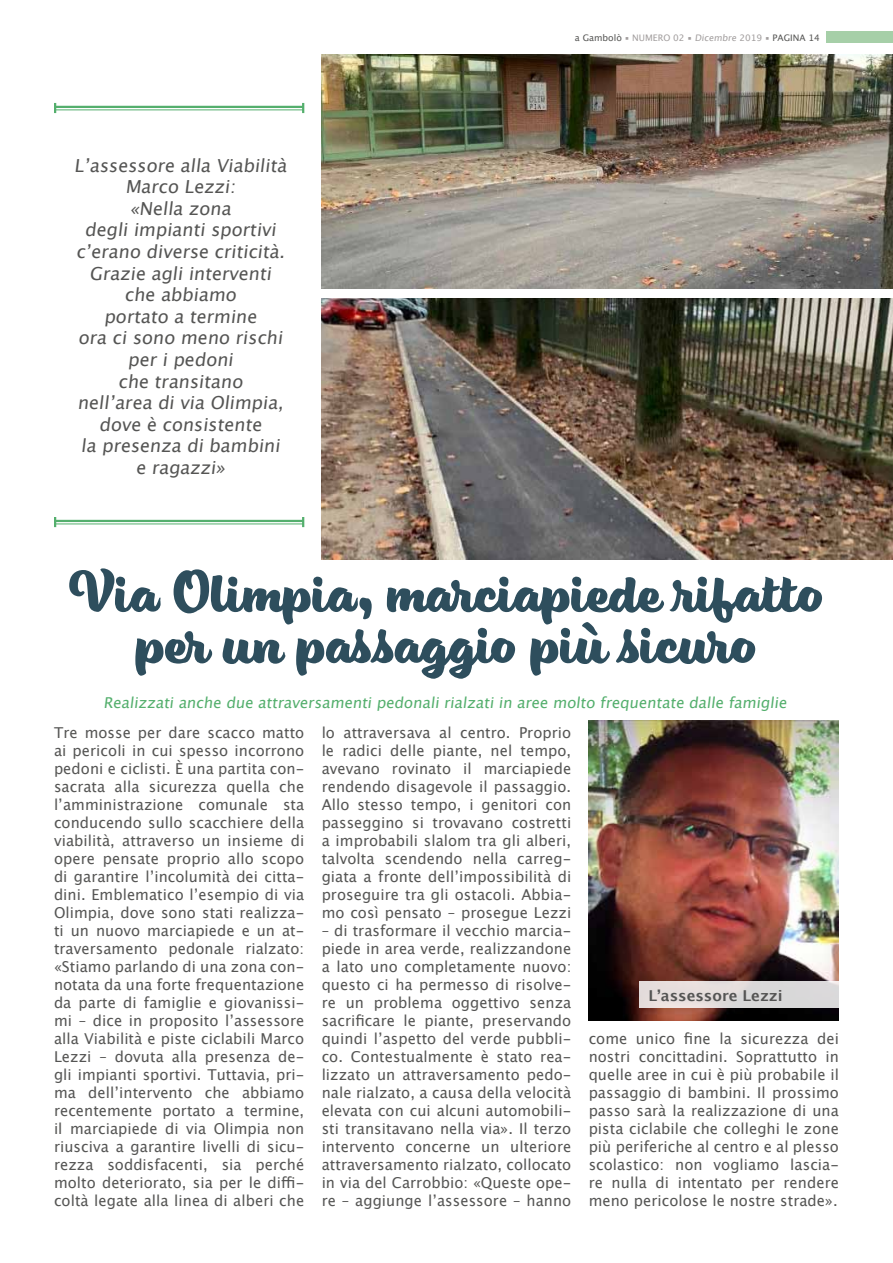
<style>
.page{position:relative;width:893px;height:1263px;background:#fff}
.page>*{position:absolute;margin:0;border:0;box-sizing:border-box;transform-origin:0 0}
.t1{font:55.5px/51.2px "Eds Market Bold Script";color:#2e4e5d;text-align:center}
.t2{font:18px/21.6px "Lucida Grande";color:#555554;text-align:center}
.t3{font:15px/18px "Lucida Grande";letter-spacing:.005em;color:#555554;text-align:justify}
.t4{font:15px "Lucida Grande";color:#54af6d}
.t5{font:700 15px "Lucida Grande";color:#555554}
.t6{font:9px "Lucida Grande";color:#a29e9e}
.s1{color:#555554}
</style>
<div class="page">
<div style="left:826px;top:31px;width:67px;height:12px;background:#a6cfa8"></div>
<img style="left:321px;top:54px;width:572px;height:234px">
<img style="left:321px;top:299px;width:572px;height:261px">
<hr style="left:55px;top:106px;width:248px;height:2px;background:#54af6d">
<hr style="left:55px;top:109px;width:248px;height:1px;background:#54af6d">
<svg style="left:54px;top:103px;width:2px;height:10px"></svg>
<svg style="left:302px;top:103px;width:2px;height:10px"></svg>
<hr style="left:55px;top:520px;width:248px;height:2px;background:#54af6d">
<hr style="left:55px;top:523px;width:248px;height:1px;background:#54af6d">
<svg style="left:54px;top:517px;width:2px;height:10px"></svg>
<svg style="left:302px;top:517px;width:2px;height:10px"></svg>
<img style="left:589px;top:721px;width:250px;height:299px">
<div style="left:640px;top:981px;width:199px;height:27px;background:linear-gradient(to right,#e9dfdd,#d6d7d8)"></div>
<p class="t2" style="left:74px;top:155px;width:218px">L’assessore alla Viabilità<br>Marco Lezzi:<br>«Nella zona<br>degli impianti sportivi c’erano diverse criticità.<br>Grazie agli interventi che abbiamo<br>portato a termine<br>ora ci sono meno rischi per i pedoni<br>che transitano<br>nell’area di via Olimpia, dove è consistente<br>la presenza di bambini e ragazzi»</p>
<p class="t6" style="left:575px;top:32px;width:246px"><span class="s1">a Gambolò</span> ▪ NUMERO 02 ▪ Dicembre 2019 ▪ <span class="s1">PAGINA 14</span></p>
<h1 class="t1" style="left:69px;top:567px;width:756px">Via Olimpia, marciapiede rifatto per un passaggio più sicuro</h1>
<p class="t4" style="left:103px;top:694px;width:688px">Realizzati anche due attraversamenti pedonali rialzati in aree molto frequentate dalle famiglie</p>
<p class="t3" style="left:54px;top:724px;width:252px">Tre mosse per dare scacco matto ai pericoli in cui spesso incorrono pedoni e ciclisti. È una partita con&shy;sacrata alla sicurezza quella che l’amministrazione comunale sta conducendo sullo scacchiere della viabilità, attraverso un insieme di opere pensate proprio allo scopo di garantire l’incolumità dei citta&shy;dini. Emblematico l’esempio di via Olimpia, dove sono stati realizza&shy;ti un nuovo marciapiede e un at&shy;traversamento pedonale rialzato: «Stiamo parlando di una zona con&shy;notata da una forte frequentazione da parte di famiglie e giovanissi&shy;mi – dice in proposito l’assessore alla Viabilità e piste ciclabili Marco Lezzi – dovuta alla presenza de&shy;gli impianti sportivi. Tuttavia, pri&shy;ma dell’intervento che abbiamo recentemente portato a termine, il marciapiede di via Olimpia non riusciva a garantire livelli di sicu&shy;rezza soddisfacenti, sia perché molto deteriorato, sia per le diffi&shy;coltà legate alla linea di alberi che</p>
<p class="t3" style="left:322px;top:724px;width:251px">lo attraversava al centro. Proprio le radici delle piante, nel tempo, avevano rovinato il marciapiede rendendo disagevole il passaggio.<br>Allo stesso tempo, i genitori con passeggino si trovavano costretti a improbabili slalom tra gli alberi, talvolta scendendo nella carreg&shy;giata a fronte dell’impossibilità di proseguire tra gli ostacoli. Abbia&shy;mo così pensato – prosegue Lezzi</p>
<p class="t3" style="left:322px;top:922px;width:251px">– di trasformare il vecchio marcia&shy;piede in area verde, realizzandone a lato uno completamente nuovo: questo ci ha permesso di risolve&shy;re un problema oggettivo senza sacrificare le piante, preservando quindi l’aspetto del verde pubbli&shy;co. Contestualmente è stato rea&shy;lizzato un attraversamento pedo&shy;nale rialzato, a causa della velocità elevata con cui alcuni automobili&shy;sti transitavano nella via». Il terzo intervento concerne un ulteriore attraversamento rialzato, collocato in via del Carrobbio: «Queste ope&shy;re – aggiunge l’assessore – hanno</p>
<p class="t5" style="left:648px;top:983px;width:136px">L’assessore Lezzi</p>
<p class="t3" style="left:589px;top:1030px;width:252px">come unico fine la sicurezza dei nostri concittadini. Soprattutto in quelle aree in cui è più probabile il passaggio di bambini. Il prossimo passo sarà la realizzazione di una pista ciclabile che colleghi le zone più periferiche al centro e al plesso scolastico: non vogliamo lascia&shy;re nulla di intentato per rendere meno pericolose le nostre strade».</p>
</div>
